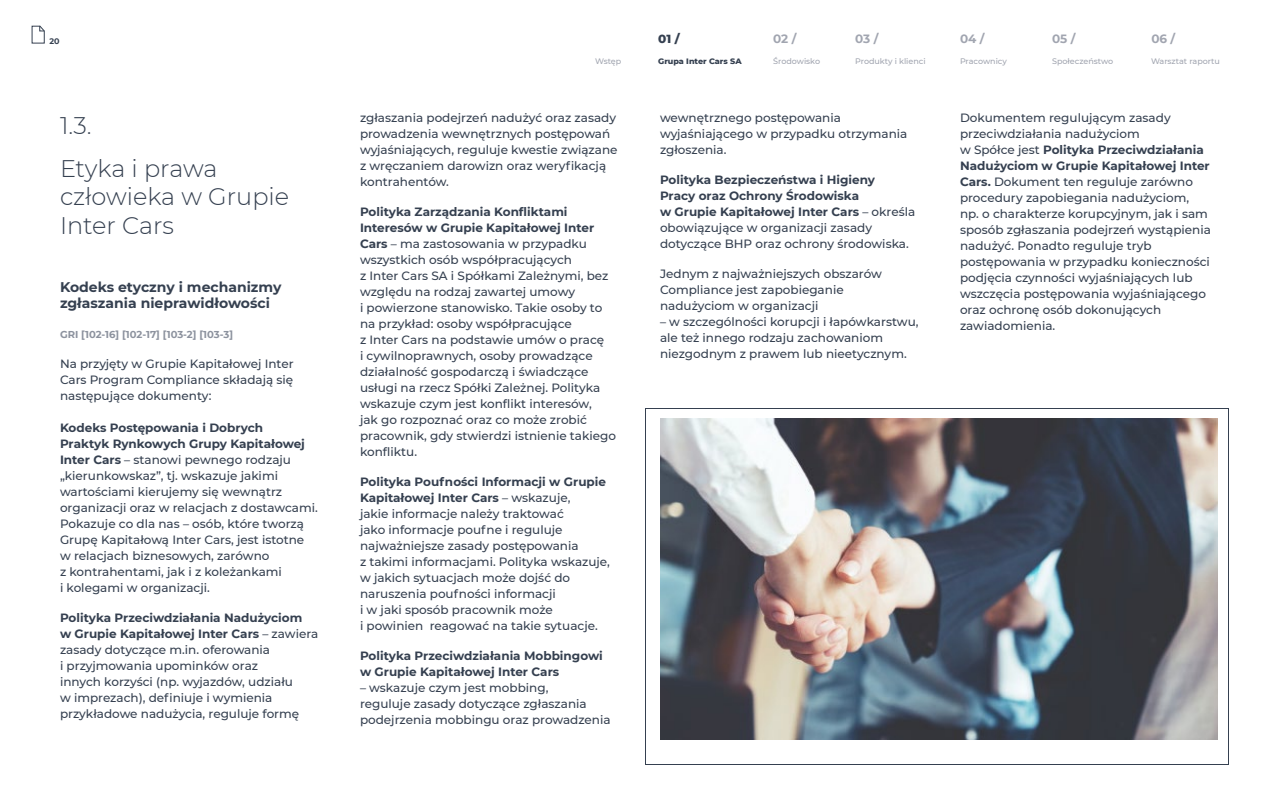
<style>
.page{position:relative;width:1280px;height:800px;background:#fff}
.page>*{position:absolute;margin:0;border:0;box-sizing:border-box;transform-origin:0 0}
.t1{font:300 24px/42.8px "Montserrat";color:#354050}
.t2{font:700 14px/16px "Montserrat";color:#354050}
.t3{font:500 12px/16px "Montserrat";color:#354050}
.t4{font:700 12px/16px "Montserrat";color:#354050}
.t5{font:700 12px "Montserrat";color:#a1a5b0}
.t6{font:800 12px "Montserrat";color:#354050}
.t7{font:700 10px "Montserrat";color:#8c929e}
.t8{font:500 8px "Montserrat";color:#a1a5b0}
.t9{font:800 8px "Montserrat";color:#354050}
.t10{font:700 8px "Montserrat";color:#354050}
.s1{font-weight:700}
.s2{font-weight:500}
</style>
<div class="page">
<svg style="left:31px;top:25px;width:14px;height:19px"></svg>
<img style="left:660px;top:418px;width:557px;height:322px">
<p class="t10" style="left:50px;top:35px;width:12px">20</p>
<h1 class="t1" style="left:60px;top:103px;width:159px">1.3.<br>Etyka i prawa</h1>
<h1 class="t1" style="left:60px;top:182px;width:231px;line-height:28.8px">człowieka w Grupie<br>Inter Cars</h1>
<p class="t2" style="left:60px;top:279px;width:223px">Kodeks etyczny i mechanizmy zgłaszania nieprawidłowości</p>
<p class="t7" style="left:60px;top:327px;width:175px">GRI [102-16] [102-17] [103-2] [103-3]</p>
<p class="t3" style="left:60px;top:355px;width:235px;text-align:justify">Na przyjęty w Grupie Kapitałowej Inter Cars Program Compliance składają się następujące dokumenty:</p>
<p class="t3" style="left:60px;top:419px;width:259px"><span class="s1">Kodeks Postępowania i Dobrych<br>Praktyk Rynkowych Grupy Kapitałowej Inter Cars</span> – stanowi pewnego rodzaju „kierunkowskaz”, tj. wskazuje jakimi wartościami kierujemy się wewnątrz organizacji oraz w relacjach z dostawcami.<br>Pokazuje co dla nas – osób, które tworzą Grupę Kapitałową Inter Cars, jest istotne w relacjach biznesowych, zarówno<br>z kontrahentami, jak i z koleżankami<br>i kolegami w organizacji.</p>
<p class="t3" style="left:60px;top:609px;width:260px"><span class="s1">Polityka Przeciwdziałania Nadużyciom<br>w Grupie Kapitałowej Inter Cars</span> – zawiera zasady dotyczące m.in. oferowania<br>i przyjmowania upominków oraz<br>innych korzyści (np. wyjazdów, udziału<br>w imprezach), definiuje i wymienia przykładowe nadużycia, reguluje formę</p>
<p class="t8" style="left:595px;top:55px;width:28px">Wstęp</p>
<p class="t3" style="left:360px;top:109px;width:259px">zgłaszania podejrzeń nadużyć oraz zasady prowadzenia wewnętrznych postępowań wyjaśniających, reguluje kwestie związane z wręczaniem darowizn oraz weryfikacją kontrahentów.</p>
<p class="t3" style="left:360px;top:203px;width:258px"><span class="s1">Polityka Zarządzania Konfliktami Interesów w Grupie Kapitałowej Inter Cars</span> – ma zastosowania w przypadku wszystkich osób współpracujących<br>z Inter Cars SA i Spółkami Zależnymi, bez względu na rodzaj zawartej umowy<br>i powierzone stanowisko. Takie osoby to na przykład: osoby współpracujące<br>z Inter Cars na podstawie umów o pracę<br>i cywilnoprawnych, osoby prowadzące działalność gospodarczą i świadczące usługi na rzecz Spółki Zależnej. Polityka wskazuje czym jest konflikt interesów,<br>jak go rozpoznać oraz co może zrobić pracownik, gdy stwierdzi istnienie takiego konfliktu.</p>
<p class="t3" style="left:360px;top:473px;width:252px"><span class="s1">Polityka Poufności Informacji w Grupie Kapitałowej Inter Cars</span> – wskazuje,<br>jakie informacje należy traktować<br>jako informacje poufne i reguluje najważniejsze zasady postępowania<br>z takimi informacjami. Polityka wskazuje, w jakich sytuacjach może dojść do naruszenia poufności informacji<br>i w jaki sposób pracownik może<br>i powinien reagować na takie sytuacje.</p>
<p class="t4" style="left:360px;top:647px;width:244px">Polityka Przeciwdziałania Mobbingowi w Grupie Kapitałowej Inter Cars</p>
<p class="t3" style="left:360px;top:679px;width:252px">– wskazuje czym jest mobbing,<br>reguluje zasady dotyczące zgłaszania podejrzenia mobbingu oraz prowadzenia</p>
<p class="t6" style="left:658px;top:30px;width:23px">01 /</p>
<p class="t5" style="left:773px;top:30px;width:25px">02 /</p>
<p class="t5" style="left:855px;top:30px;width:25px">03 /</p>
<p class="t5" style="left:960px;top:30px;width:26px">04 /</p>
<p class="t5" style="left:1052px;top:30px;width:25px">05 /</p>
<p class="t5" style="left:1151px;top:30px;width:25px">06 /</p>
<p class="t9" style="left:658px;top:55px;width:85px">Grupa Inter Cars SA</p>
<p class="t8" style="left:773px;top:55px;width:48px">Środowisko</p>
<p class="t8" style="left:855px;top:55px;width:72px">Produkty i klienci</p>
<p class="t8" style="left:960px;top:55px;width:48px">Pracownicy</p>
<p class="t8" style="left:1052px;top:55px;width:63px">Społeczeństwo</p>
<p class="t8" style="left:1151px;top:55px;width:71px">Warsztat raportu</p>
<p class="t3" style="left:660px;top:109px;width:249px">wewnętrznego postępowania wyjaśniającego w przypadku otrzymania zgłoszenia.</p>
<p class="t4" style="left:660px;top:171px;width:257px">Polityka Bezpieczeństwa i Higieny<br>Pracy oraz Ochrony Środowiska<br>w Grupie Kapitałowej Inter Cars <span class="s2">– określa obowiązujące w organizacji zasady dotyczące BHP oraz ochrony środowiska.</span></p>
<p class="t3" style="left:660px;top:265px;width:223px">Jednym z najważniejszych obszarów<br>Compliance jest zapobieganie nadużyciom w organizacji</p>
<p class="t3" style="left:660px;top:313px;width:260px">– w szczególności korupcji i łapówkarstwu, ale też innego rodzaju zachowaniom niezgodnym z prawem lub nieetycznym.</p>
<p class="t3" style="left:960px;top:109px;width:252px">Dokumentem regulującym zasady przeciwdziałania nadużyciom<br>w Spółce jest <span class="s1">Polityka Przeciwdziałania Nadużyciom w Grupie Kapitałowej Inter Cars.</span> Dokument ten reguluje zarówno procedury zapobiegania nadużyciom, np. o charakterze korupcyjnym, jak i sam sposób zgłaszania podejrzeń wystąpienia nadużyć. Ponadto reguluje tryb postępowania w przypadku konieczności podjęcia czynności wyjaśniających lub wszczęcia postępowania wyjaśniającego oraz ochronę osób dokonujących zawiadomienia.</p>
</div>
